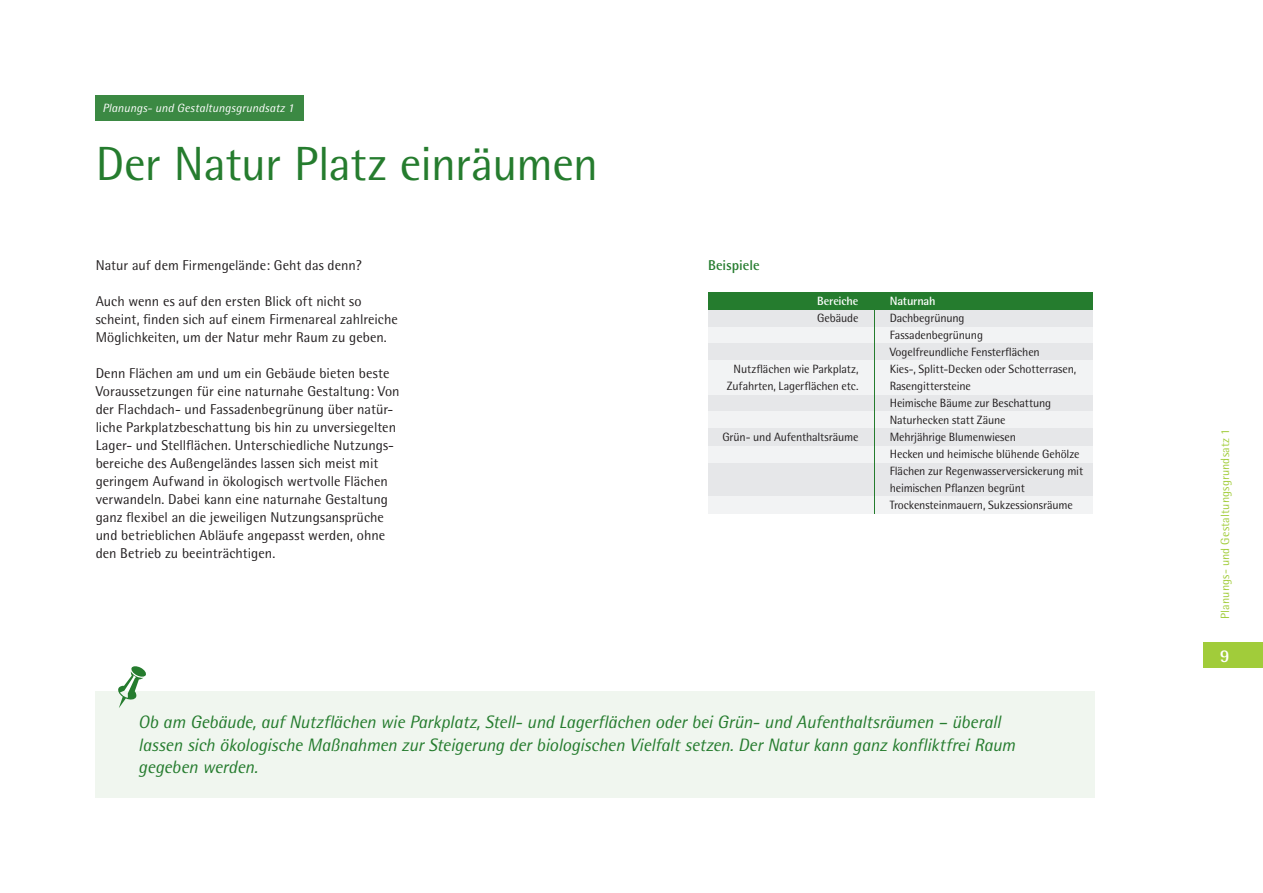
<style>
.page{position:relative;width:1263px;height:893px;background:#fff}
.page>*{position:absolute;margin:0;border:0;box-sizing:border-box;transform-origin:0 0}
.HEADLINE{font:48px "Rotis Semi Sans";letter-spacing:-.02em;color:#257c2e}
.FLIEßTEXT_2{font:italic 18px/22.5px "Rotis Semi Sans";letter-spacing:-.01em;color:#257c2e}
.t1{font:700 18px "Rotis Semi Sans";color:#fff}
.FLIEßTEXT_2-2{font:14.25px/18px "Rotis Semi Sans";color:#231f20}
.FLIEßTEXT_2-3{font:700 14.25px "Rotis Semi Sans";letter-spacing:-.005em;color:#257c2e}
.t2{font:12px "Rotis Semi Sans";letter-spacing:-.01em;color:#231f20}
.Paginierungstext{font:12px "Rotis Semi Sans";letter-spacing:.01em;color:#a1cc3a}
.t3{font:italic 12px "Rotis Semi Sans";letter-spacing:.005em;color:#fff}
.t4{font:700 12px "Rotis Semi Sans";letter-spacing:-.015em;color:#fff}
</style>
<div class="page">
<div style="left:1203px;top:642px;width:60px;height:26px;background:#a1cc3a"></div>
<div style="left:708px;top:326px;width:385px;height:17px;background:#f2f3f4"></div>
<div style="left:708px;top:343px;width:385px;height:17px;background:#e6e7e9"></div>
<div style="left:708px;top:309px;width:385px;height:17px;background:#e6e7e9"></div>
<div style="left:708px;top:292px;width:385px;height:17px;background:#257c2e"></div>
<div style="left:708px;top:394px;width:385px;height:17px;background:#e6e7e9"></div>
<div style="left:708px;top:411px;width:385px;height:17px;background:#f2f3f4"></div>
<div style="left:708px;top:377px;width:385px;height:17px;background:#f2f3f4"></div>
<div style="left:708px;top:360px;width:385px;height:17px;background:#f2f3f4"></div>
<div style="left:708px;top:462px;width:385px;height:17px;background:#e6e7e9"></div>
<div style="left:708px;top:479px;width:385px;height:17px;background:#e6e7e9"></div>
<div style="left:708px;top:445px;width:385px;height:17px;background:#f2f3f4"></div>
<div style="left:708px;top:428px;width:385px;height:17px;background:#e6e7e9"></div>
<div style="left:708px;top:496px;width:385px;height:17px;background:#f2f3f4"></div>
<div style="left:96px;top:691px;width:999px;height:106px;background:#f0f6ef"></div>
<svg style="left:118px;top:666px;width:28px;height:42px"></svg>
<div style="left:96px;top:96px;width:208px;height:25px;background:#3b8943"></div>
<hr style="left:874px;top:292px;width:1px;height:221px;background:#257c2e">
<p class="t3" style="left:102px;top:101px;width:193px">Planungs- und Gestaltungsgrundsatz 1</p>
<p class="HEADLINE" style="left:96px;top:135px;width:504px">Der Natur Platz einräumen</p>
<p class="FLIEßTEXT_2-2" style="left:96px;top:256px;width:268px">Natur auf dem Firmengelände: Geht das denn?</p>
<p class="FLIEßTEXT_2-2" style="left:96px;top:292px;width:304px">Auch wenn es auf den ersten Blick oft nicht so scheint, finden sich auf einem Firmenareal zahlreiche<br>Möglichkeiten, um der Natur mehr Raum zu geben.</p>
<p class="FLIEßTEXT_2-2" style="left:96px;top:364px;width:305px">Denn Flächen am und um ein Gebäude bieten beste Voraussetzungen für eine naturnahe Gestaltung: Von der Flachdach- und Fassadenbegrünung über natür&shy;liche Parkplatzbeschattung bis hin zu unversiegelten Lager- und Stellflächen. Unterschiedliche Nutzungs&shy;bereiche des Außengeländes lassen sich meist mit geringem Aufwand in ökologisch wertvolle Flächen verwandeln. Dabei kann eine naturnahe Gestaltung ganz flexibel an die jeweiligen Nutzungsansprüche und betrieblichen Abläufe angepasst werden, ohne den Betrieb zu beeinträchtigen.</p>
<p class="FLIEßTEXT_2-3" style="left:708px;top:256px;width:53px">Beispiele</p>
<p class="t4" style="left:817px;top:294px;width:43px">Bereiche</p>
<p class="t4" style="left:890px;top:294px;width:47px">Naturnah</p>
<p class="t2" style="left:817px;top:311px;width:43px">Gebäude</p>
<p class="t2" style="left:890px;top:311px;width:76px">Dachbegrünung</p>
<p class="t2" style="left:890px;top:328px;width:95px">Fassadenbegrünung</p>
<p class="t2" style="left:890px;top:345px;width:152px">Vogelfreundliche Fensterflächen</p>
<p class="t2" style="left:734px;top:362px;width:126px">Nutzflächen wie Parkplatz,</p>
<p class="t2" style="left:890px;top:362px;width:188px">Kies-, Splitt-Decken oder Schotterrasen,</p>
<p class="t2" style="left:727px;top:379px;width:133px">Zufahrten, Lagerflächen etc.</p>
<p class="t2" style="left:890px;top:379px;width:83px">Rasengittersteine</p>
<p class="t2" style="left:890px;top:396px;width:163px">Heimische Bäume zur Beschattung</p>
<p class="t2" style="left:890px;top:413px;width:117px">Naturhecken statt Zäune</p>
<p class="t2" style="left:722px;top:430px;width:138px">Grün- und Aufenthaltsräume</p>
<p class="t2" style="left:890px;top:430px;width:128px">Mehrjährige Blumenwiesen</p>
<p class="t2" style="left:890px;top:447px;width:191px">Hecken und heimische blühende Gehölze</p>
<p class="t2" style="left:890px;top:464px;width:195px">Flächen zur Regenwasserversickerung mit</p>
<p class="t2" style="left:890px;top:481px;width:137px">heimischen Pflanzen begrünt</p>
<p class="t2" style="left:890px;top:498px;width:185px">Trockensteinmauern, Sukzessionsräume</p>
<p class="FLIEßTEXT_2" style="left:138px;top:710px;width:864px">Ob am Gebäude, auf Nutzflächen wie Parkplatz, Stell- und Lagerflächen oder bei Grün- und Aufenthaltsräumen – überall</p>
<p class="FLIEßTEXT_2" style="left:138px;top:733px;width:878px">lassen sich ökologische Maßnahmen zur Steigerung der biologischen Vielfalt setzen. Der Natur kann ganz konfliktfrei Raum gegeben werden.</p>
<p class="Paginierungstext" style="left:1218px;top:619px;width:192px;rotate:-90deg">Planungs- und Gestaltungsgrundsatz 1</p>
<p class="t1" style="left:1220px;top:644px;width:11px">9</p>
</div>
